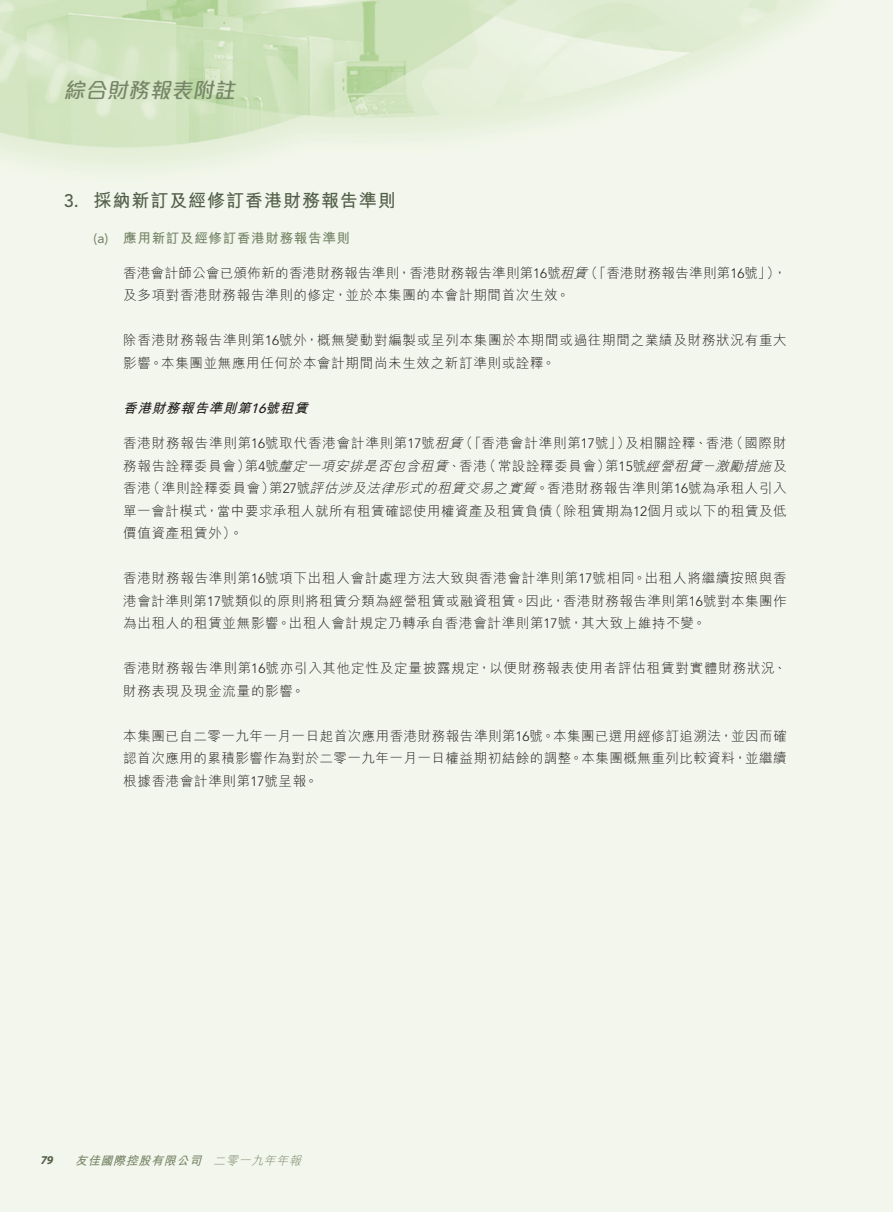
<style>
.page{position:relative;width:893px;height:1212px;background:#fff}
.page>*{position:absolute;margin:0;border:0;box-sizing:border-box;transform-origin:0 0}
.t1{font:italic 500 21px "M Elle HK";color:#768568}
.Heading_1{font:700 18px "M Hei HK";letter-spacing:.055em;color:#525f49}
.Heading_1-2{font:500 18px "Avenir LT Std";color:#525f49}
.Body_Text{font:300 13.5px/22.5px "M Hei HK";letter-spacing:.05em;color:#231f20}
.Body_Text-2{font:italic 300 13.5px "M Hei HK";color:#231f20}
.Heading_2{font:700 13.5px "M Hei HK";letter-spacing:.055em;color:#768568}
.Body_Text-3{font:300 13.5px "M Hei HK";letter-spacing:.025em;color:#231f20}
.Heading_3{font:italic 700 13.5px "M Hei HK";color:#231f20}
.Heading_2-2{font:500 13.5px "Avenir LT Std";color:#768568}
.Heading_3-2{font:italic 500 13.5px "Avenir LT Std";color:#231f20}
.t2{font:italic 700 12px "M Hei HK";color:#768568}
.t3{font:italic 300 12px "M Hei HK";color:#768568}
.t4{font:italic 700 12px "Myriad Pro";color:#525f49}
.s1{font-family:"Avenir LT Std"}
.s2{font-style:italic}
.s3{font-style:normal}
.s4{font-family:"Avenir LT Std";font-style:normal}
</style>
<div class="page">
<p class="t1" style="left:64px;top:79px;width:177px">綜合財務報表附註</p>
<p class="Heading_1-2" style="left:64px;top:191px;width:17px">3.</p>
<p class="Heading_1" style="left:94px;top:188px;width:304px">採納新訂及經修訂香港財務報告準則</p>
<p class="Heading_2-2" style="left:94px;top:230px;width:16px">a( )</p>
<p class="Heading_2" style="left:123px;top:228px;width:228px">應用新訂及經修訂香港財務報告準則</p>
<p class="Body_Text" style="left:123px;top:262px;width:469px">香港會計師公會已頒佈新的香港財務報告準則，香港財務報告準則第<span class="s1">16</span>號<span class="s2">租賃</span>及多項對香港財務報告準則的修定，並於本集團的本會計期間首次生效。</p>
<p class="Body_Text" style="left:123px;top:329px;width:665px">除香港財務報告準則第<span class="s1">16</span>號外，概無變動對編製或呈列本集團於本期間或過往期間之業績及財務狀況有重大影響。本集團並無應用任何於本會計期間尚未生效之新訂準則或詮釋。</p>
<p class="Heading_3" style="left:266px;top:398px;width:48px">號租賃</p>
<p class="Body_Text-3" style="left:584px;top:266px;width:189px">（「香港財務報告準則第<span class="s1">16</span>號「</p>
<p class="Body_Text" style="left:766px;top:262px;width:22px">，(</p>
<p class="Heading_3" style="left:123px;top:398px;width:133px">香港財務報告準則第</p>
<p class="Heading_3-2" style="left:251px;top:400px;width:21px">16</p>
<p class="Body_Text" style="left:460px;top:432px;width:172px">（「香港會計準則第<span class="s1">17</span>號」）</p>
<p class="Body_Text" style="left:730px;top:432px;width:58px">（國際財</p>
<p class="Body_Text" style="left:123px;top:432px;width:344px">香港財務報告準則第<span class="s1">16</span>號取代香港會計準則第<span class="s1">17</span>號<span class="s2">租賃</span></p>
<p class="Body_Text" style="left:625px;top:432px;width:110px">及相關詮釋、香港</p>
<p class="Body_Text" style="left:123px;top:454px;width:128px">務報告詮釋委員會）</p>
<p class="Body_Text" style="left:483px;top:454px;width:129px">（常設詮釋委員會）</p>
<p class="Body_Text-2" style="left:245px;top:459px;width:208px"><span class="s3">第</span> <span class="s4">4</span> <span class="s3">號</span>釐定一項安排是否包含租賃</p>
<p class="Body_Text-2" style="left:605px;top:459px;width:102px"><span class="s3">第</span><span class="s4">15</span><span class="s3">號</span>經營租賃</p>
<p class="Body_Text-2" style="left:715px;top:459px;width:73px">激勵措施<span class="s3">及</span></p>
<p class="Body_Text" style="left:447px;top:454px;width:41px">、香港</p>
<p class="Body_Text-2" style="left:701px;top:459px;width:19px">－</p>
<p class="Body_Text" style="left:147px;top:477px;width:129px">（準則詮釋委員會）</p>
<p class="Body_Text-2" style="left:269px;top:481px;width:272px"><span class="s3">第</span> <span class="s4">2 7</span> <span class="s3">號</span>評估涉及法律形式的租賃交易之實質</p>
<p class="Body_Text" style="left:535px;top:477px;width:253px">。香港財務報告準則第<span class="s1">16</span>號為承租人引入</p>
<p class="Body_Text" style="left:123px;top:477px;width:29px">香港</p>
<p class="Body_Text" style="left:549px;top:499px;width:240px">（除租賃期為<span class="s1">12</span>個月或以下的租賃及低</p>
<p class="Body_Text" style="left:123px;top:499px;width:431px">單一會計模式，當中要求承租人就所有租賃確認使用權資產及租賃負債價值資產租賃外。(</p>
<p class="Body_Text" style="left:123px;top:567px;width:665px;text-align:justify">香港財務報告準則第<span class="s1">16</span>號項下出租人會計處理方法大致與香港會計準則第<span class="s1">17</span>號相同。出租人將繼續按照與香港會計準則第<span class="s1">17</span>號類似的原則將租賃分類為經營租賃或融資租賃。因此，香港財務報告準則第<span class="s1">16</span>號對本集團作為出租人的租賃並無影響。出租人會計規定乃轉承自香港會計準則第<span class="s1">17</span>號，其大致上維持不變。</p>
<p class="Body_Text" style="left:123px;top:657px;width:665px">香港財務報告準則第<span class="s1">16</span>號亦引入其他定性及定量披露規定，以便財務報表使用者評估租賃對實體財務狀況、財務表現及現金流量的影響。</p>
<p class="Body_Text" style="left:123px;top:724px;width:665px;text-align:justify">本集團已自二零一九年一月一日起首次應用香港財務報告準則第<span class="s1">16</span>號。本集團已選用經修訂追溯法，並因而確認首次應用的累積影響作為對於二零一九年一月一日權益期初結餘的調整。本集團概無重列比較資料，並繼續根據香港會計準則第<span class="s1">17</span>號呈報。</p>
<p class="t4" style="left:41px;top:1152px;width:14px">79</p>
<p class="t2" style="left:75px;top:1151px;width:132px">友佳國際控股有限公司</p>
<p class="t3" style="left:213px;top:1154px;width:92px">二零一九年年報</p>
</div>
